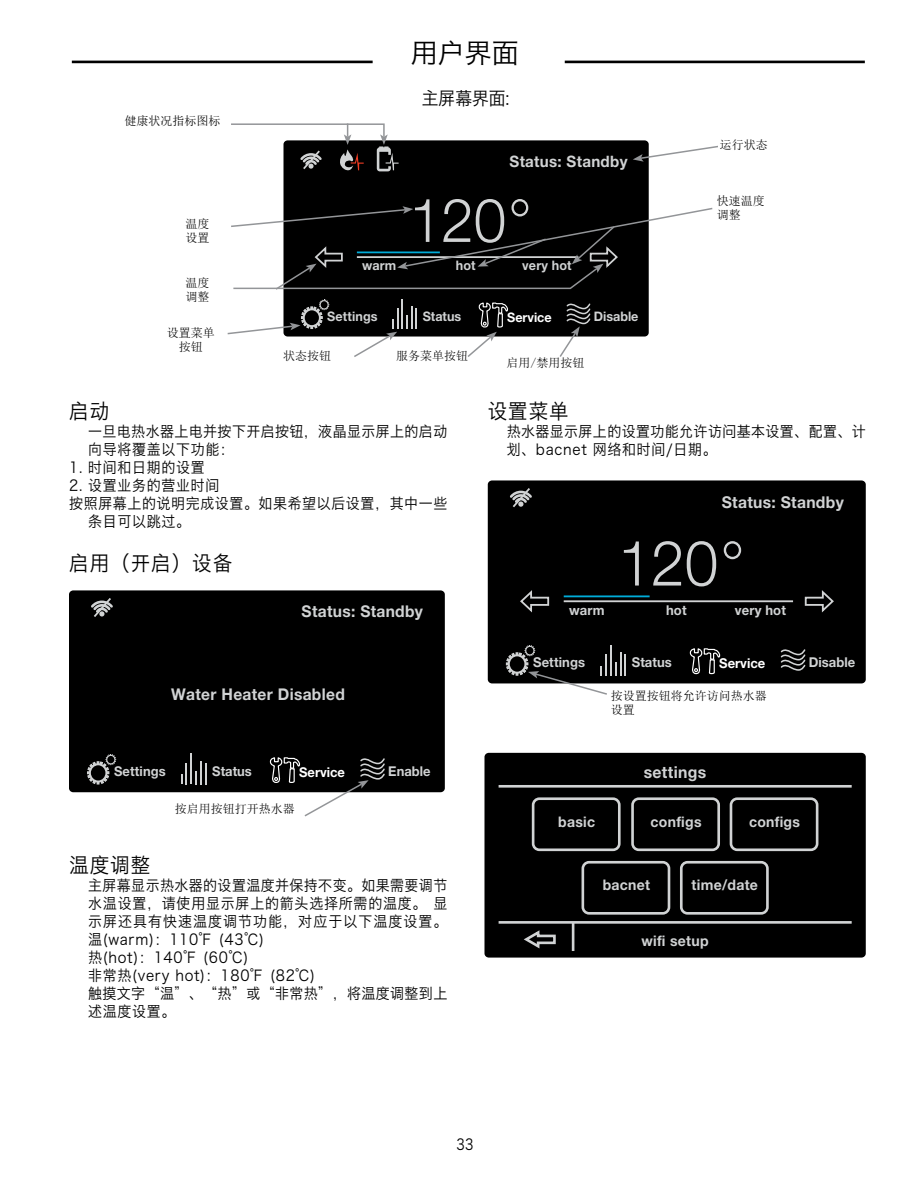
<style>
.page{position:relative;width:918px;height:1188px;background:#fff}
.page>*{position:absolute;margin:0;border:0;box-sizing:border-box;transform-origin:0 0}
.t1{font:300 62.85px "Helvetica Neue";color:#d1d3d4;scale:.96 1}
.t2{font:300 60.75px "Helvetica Neue";color:#d1d3d4;scale:.96 1}
.t3{font:27px "Hiragino Sans GB W3";color:#000}
.t4{font:21px "Hiragino Sans GB W3";letter-spacing:.05em;color:#000;scale:.93 1}
.t5{font:18px "Hiragino Sans GB W3";color:#000;scale:.93 1}
.t6{font:700 16.5px "Helvetica Neue";letter-spacing:.02em;color:#d1d3d4;scale:.96 1}
.t7{font:700 16.35px "Helvetica Neue";letter-spacing:.02em;color:#d1d3d4;scale:.96 1}
.t8{font:700 16.2px "Helvetica Neue";letter-spacing:.02em;color:#d1d3d4;scale:.96 1}
.t9{font:700 15.75px "Helvetica Neue";letter-spacing:.02em;color:#d1d3d4;scale:.96 1}
.t10{font:15px/18px "Hiragino Sans GB W3";letter-spacing:.05em;color:#000;scale:.93 1}
.t11{font:15px/18px "Hiragino Sans GB W3";letter-spacing:.03em;color:#000;scale:.93 1}
.t12{font:15px "Hiragino Sans GB W3";letter-spacing:.05em;color:#000;scale:.85 1}
.t13{font:700 14.55px "Helvetica Neue";letter-spacing:.02em;color:#d1d3d4;scale:.96 1}
.t14{font:700 13.5px "Helvetica Neue";letter-spacing:.01em;color:#d1d3d4;scale:.96 1}
.t15{font:700 13.5px "Helvetica Neue";color:#fff;scale:.96 1}
.t16{font:700 13.05px "Helvetica Neue";letter-spacing:.01em;color:#d1d3d4;scale:.96 1}
.t17{font:700 13.05px "Helvetica Neue";color:#fff;scale:.96 1}
.t18{font:12px/14.4px "Sim Sun";color:#000}
</style>
<div class="page">
<hr style="left:72px;top:61px;width:301px;height:2px;background:#000">
<hr style="left:565px;top:61px;width:300px;height:2px;background:#000">
<div style="left:284px;top:140px;width:365px;height:197px;background:#000;border-radius:4px"></div>
<hr style="left:415px;top:308px;width:2px;height:21px;background:#d1d3d4">
<hr style="left:411px;top:306px;width:2px;height:23px;background:#d1d3d4">
<svg style="left:406px;top:316px;width:2px;height:13px"></svg>
<hr style="left:401px;top:299px;width:2px;height:30px;background:#d1d3d4">
<hr style="left:397px;top:308px;width:2px;height:21px;background:#d1d3d4">
<svg style="left:633px;top:145px;width:85px;height:17px"></svg>
<svg style="left:227px;top:299px;width:102px;height:36px"></svg>
<svg style="left:352px;top:319px;width:45px;height:38px"></svg>
<svg style="left:466px;top:302px;width:42px;height:55px"></svg>
<svg style="left:558px;top:303px;width:33px;height:54px"></svg>
<div style="left:69px;top:590px;width:376px;height:202px;background:#000;border-radius:4px"></div>
<hr style="left:205px;top:763px;width:2px;height:21px;background:#d1d3d4">
<hr style="left:200px;top:761px;width:2px;height:23px;background:#d1d3d4">
<svg style="left:195px;top:771px;width:2px;height:13px"></svg>
<hr style="left:190px;top:754px;width:2px;height:30px;background:#d1d3d4">
<svg style="left:181px;top:763px;width:6px;height:21px"></svg>
<svg style="left:87px;top:754px;width:29px;height:31px"></svg>
<svg style="left:91px;top:598px;width:22px;height:19px"></svg>
<svg style="left:269px;top:757px;width:117px;height:60px"></svg>
<div style="left:488px;top:480px;width:378px;height:203px;background:#000;border-radius:4px"></div>
<svg style="left:780px;top:649px;width:26px;height:22px"></svg>
<hr style="left:624px;top:654px;width:2px;height:21px;background:#d1d3d4">
<hr style="left:620px;top:652px;width:2px;height:23px;background:#d1d3d4">
<svg style="left:615px;top:662px;width:2px;height:13px"></svg>
<hr style="left:610px;top:645px;width:2px;height:30px;background:#d1d3d4">
<svg style="left:520px;top:590px;width:30px;height:23px"></svg>
<svg style="left:804px;top:590px;width:30px;height:23px"></svg>
<hr style="left:564px;top:600px;width:229px;height:2px;background:#d1d3d4">
<hr style="left:564px;top:595px;width:86px;height:2px;background:#00acd9">
<svg style="left:689px;top:648px;width:31px;height:27px"></svg>
<svg style="left:510px;top:488px;width:22px;height:20px"></svg>
<svg style="left:506px;top:645px;width:103px;height:50px"></svg>
<div style="left:484px;top:753px;width:382px;height:205px;background:#000;border-radius:4px"></div>
<hr style="left:499px;top:785px;width:353px;height:3px;background:#d1d3d4">
<div style="left:582px;top:861px;width:88px;height:54px;border:3px solid #d1d3d4;border-radius:6px"></div>
<div style="left:680px;top:861px;width:89px;height:54px;border:3px solid #d1d3d4;border-radius:6px"></div>
<div style="left:532px;top:797px;width:89px;height:54px;border:3px solid #d1d3d4;border-radius:6px"></div>
<div style="left:631px;top:797px;width:89px;height:54px;border:3px solid #d1d3d4;border-radius:6px"></div>
<div style="left:730px;top:797px;width:88px;height:54px;border:3px solid #d1d3d4;border-radius:6px"></div>
<hr style="left:499px;top:921px;width:353px;height:3px;background:#d1d3d4">
<hr style="left:572px;top:922px;width:2px;height:29px;background:#d1d3d4">
<svg style="left:524px;top:930px;width:32px;height:19px"></svg>
<svg style="left:231px;top:123px;width:168px;height:48px"></svg>
<svg style="left:231px;top:206px;width:482px;height:85px"></svg>
<p class="t18" style="left:124px;top:113px;width:97px">健康状况指标图标</p>
<p class="t18" style="left:186px;top:217px;width:26px">温度设置</p>
<p class="t18" style="left:186px;top:275px;width:26px">温度调整</p>
<p class="t18" style="left:167px;top:326px;width:49px;text-align:center">设置菜单按钮</p>
<h3 class="t3" style="left:411px;top:36px;width:109px">用户界面</h3>
<p class="t5" style="left:422px;top:87px;width:96px">主屏幕界面:</p>
<p class="t9" style="left:510px;top:151px;width:124px">Status: Standby</p>
<h2 class="t2" style="left:409px;top:183px;width:129px">120°</h2>
<p class="t16" style="left:362px;top:258px;width:37px">warm</p>
<p class="t16" style="left:456px;top:258px;width:22px">hot</p>
<p class="t16" style="left:522px;top:258px;width:53px">very hot</p>
<p class="t16" style="left:327px;top:308px;width:54px">Settings</p>
<p class="t16" style="left:423px;top:308px;width:42px">Status</p>
<p class="t18" style="left:283px;top:348px;width:49px">状态按钮</p>
<p class="t18" style="left:396px;top:348px;width:73px">服务菜单按钮</p>
<p class="t17" style="left:507px;top:309px;width:48px">Service</p>
<p class="t16" style="left:594px;top:308px;width:48px">Disable</p>
<p class="t18" style="left:507px;top:356px;width:79px">启用/禁用按钮</p>
<p class="t18" style="left:720px;top:138px;width:49px">运行状态</p>
<p class="t18" style="left:717px;top:193px;width:49px">快速温度调整</p>
<h3 class="t4" style="left:69px;top:399px;width:45px">启动</h3>
<p class="t11" style="left:88px;top:423px;width:388px">一旦电热水器上电并按下开启按钮，液晶显示屏上的启动向导将覆盖以下功能：</p>
<p class="t10" style="left:69px;top:459px;width:147px">1. 时间和日期的设置</p>
<p class="t10" style="left:69px;top:477px;width:163px">2. 设置业务的营业时间</p>
<p class="t10" style="left:69px;top:495px;width:408px">按照屏幕上的说明完成设置。如果希望以后设置，其中一些</p>
<p class="t10" style="left:88px;top:513px;width:111px">条目可以跳过。</p>
<h3 class="t4" style="left:69px;top:550px;width:177px">启用（开启）设备</h3>
<p class="t8" style="left:302px;top:602px;width:128px">Status: Standby</p>
<p class="t8" style="left:171px;top:684px;width:182px">Water Heater Disabled</p>
<p class="t14" style="left:114px;top:763px;width:56px">Settings</p>
<p class="t14" style="left:212px;top:763px;width:43px">Status</p>
<p class="t15" style="left:299px;top:764px;width:49px">Service</p>
<p class="t14" style="left:388px;top:763px;width:46px">Enable</p>
<p class="t18" style="left:175px;top:801px;width:121px">按启用按钮打开热水器</p>
<h3 class="t4" style="left:69px;top:852px;width:89px">温度调整</h3>
<p class="t10" style="left:88px;top:876px;width:388px">主屏幕显示热水器的设置温度并保持不变。如果需要调节水温设置，请使用显示屏上的箭头选择所需的温度。 显示屏还具有快速温度调节功能，对应于以下温度设置。温(warm)：110℉ (43℃)<br>热(hot)：140℉ (60℃)<br>非常热(very hot)：180℉ (82℃)<br>触摸文字“温”、“热”或“非常热”，将温度调整到上述温度设置。</p>
<h3 class="t4" style="left:488px;top:399px;width:89px">设置菜单</h3>
<p class="t11" style="left:507px;top:423px;width:388px">热水器显示屏上的设置功能允许访问基本设置、配置、计划、bacnet 网络和时间/日期。</p>
<p class="t7" style="left:722px;top:492px;width:129px">Status: Standby</p>
<h1 class="t1" style="left:618px;top:525px;width:133px">120°</h1>
<p class="t14" style="left:569px;top:602px;width:38px">warm</p>
<p class="t14" style="left:666px;top:602px;width:23px">hot</p>
<p class="t14" style="left:735px;top:602px;width:55px">very hot</p>
<p class="t14" style="left:533px;top:654px;width:56px">Settings</p>
<p class="t14" style="left:632px;top:654px;width:43px">Status</p>
<p class="t15" style="left:719px;top:655px;width:50px">Service</p>
<p class="t18" style="left:611px;top:688px;width:157px">按设置按钮将允许访问热水器设置</p>
<p class="t14" style="left:809px;top:654px;width:50px">Disable</p>
<p class="t6" style="left:644px;top:761px;width:67px">settings</p>
<p class="t13" style="left:558px;top:812px;width:40px">basic</p>
<p class="t13" style="left:651px;top:812px;width:55px">configs</p>
<p class="t13" style="left:749px;top:812px;width:55px">configs</p>
<p class="t13" style="left:603px;top:876px;width:51px">bacnet</p>
<p class="t13" style="left:692px;top:876px;width:71px">time/date</p>
<p class="t13" style="left:641px;top:932px;width:71px">wifi setup</p>
<p class="t12" style="left:457px;top:1135px;width:21px">33</p>
</div>
